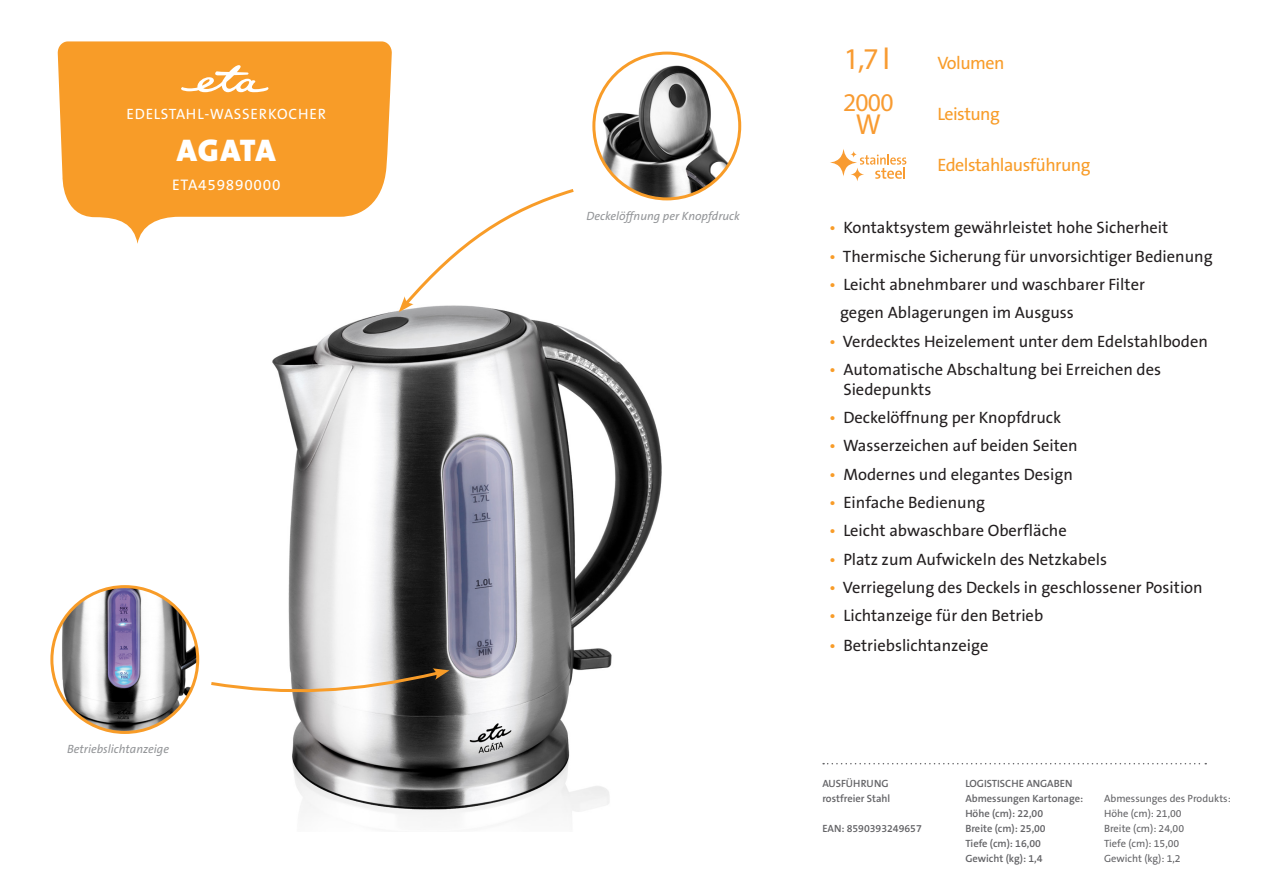
<style>
.page{position:relative;width:1263px;height:893px;background:#fff}
.page>*{position:absolute;margin:0;border:0;box-sizing:border-box;transform-origin:0 0}
.t1{font:900 31.5px "The Sans CE B9";letter-spacing:.01em;color:#fff}
.t2{font:30.3px "Myriad Pro";color:#f89b31}
.t3{font:28.95px "Myriad Pro";color:#f89b31}
.t4{font:25.65px "Myriad Pro";color:#f89b31}
.t5{font:18px "The Sans CE B5 Plain";letter-spacing:-.03em;color:#f89c28}
.t6{font:16.5px/19.8px "The Sans CE B5 Plain";color:#231f20}
.t7{font:15.45px "The Sans CE B5 Plain";letter-spacing:.05em;color:#fff}
.t8{font:15px "The Sans CE B5 Plain";letter-spacing:.05em;color:#fff}
.t9{font:italic 12px "The Sans CE B5";color:#939598}
.t10{font:600 10.5px "The Sans CE B6";color:#636366}
.t11{font:10.5px "The Sans CE B5 Plain";color:#636366}
.s1{color:#f89c28}
</style>
<div class="page">
<img style="left:272px;top:310px;width:390px;height:507px">
<svg style="left:58px;top:41px;width:334px;height:203px;fill:#f89c28"></svg>
<svg style="left:181px;top:65px;width:87px;height:27px"></svg>
<img style="left:52px;top:587px;width:146px;height:145px;border-radius:73px">
<div style="left:50px;top:585px;width:149px;height:149px;border:3px solid #f89c28;border-radius:50%"></div>
<img style="left:594px;top:54px;width:146px;height:145px">
<div style="left:592px;top:52px;width:149px;height:148px;border:3px solid #f89c28;border-radius:50%"></div>
<svg style="left:211px;top:668px;width:238px;height:28px"></svg>
<svg style="left:823px;top:763px;width:383px;height:1px"></svg>
<svg style="left:399px;top:189px;width:178px;height:123px"></svg>
<svg style="left:830px;top:149px;width:76px;height:32px"></svg>
<p class="t8" style="left:127px;top:106px;width:201px">EDELSTAHL-WASSERKOCHER</p>
<p class="t1" style="left:177px;top:132px;width:101px">AGATA</p>
<p class="t7" style="left:172px;top:177px;width:110px">ETA459890000</p>
<p class="t9" style="left:67px;top:742px;width:103px">Betriebslichtanzeige</p>
<p class="t9" style="left:586px;top:209px;width:155px">Deckelöffnung per Knopfdruck</p>
<p class="t2" style="left:844px;top:40px;width:47px">1,7 l</p>
<p class="t4" style="left:843px;top:87px;width:52px">2000</p>
<p class="t3" style="left:856px;top:106px;width:26px">W</p>
<p class="t5" style="left:937px;top:53px;width:68px">Volumen</p>
<p class="t5" style="left:937px;top:104px;width:64px">Leistung</p>
<p class="t5" style="left:937px;top:155px;width:154px">Edelstahlausführung</p>
<p class="t6" style="left:829px;top:219px;width:341px"><span class="s1">•</span> Kontaktsystem gewährleistet hohe Sicherheit</p>
<p class="t6" style="left:829px;top:247px;width:385px"><span class="s1">•</span> Thermische Sicherung für unvorsichtiger Bedienung</p>
<p class="t6" style="left:829px;top:275px;width:317px"><span class="s1">•</span> Leicht abnehmbarer und waschbarer Filter</p>
<p class="t6" style="left:840px;top:304px;width:235px">gegen Ablagerungen im Ausguss</p>
<p class="t6" style="left:829px;top:332px;width:380px"><span class="s1">•</span> Verdecktes Heizelement unter dem Edelstahlboden</p>
<p class="t6" style="left:843px;top:360px;width:319px;text-indent:-14px"><span class="s1">•</span> Automatische Abschaltung bei Erreichen des<br>Siedepunkts</p>
<p class="t6" style="left:829px;top:409px;width:233px"><span class="s1">•</span> Deckelöffnung per Knopfdruck</p>
<p class="t6" style="left:829px;top:437px;width:250px"><span class="s1">•</span> Wasserzeichen auf beiden Seiten</p>
<p class="t6" style="left:829px;top:465px;width:245px"><span class="s1">•</span> Modernes und elegantes Design</p>
<p class="t6" style="left:829px;top:493px;width:157px"><span class="s1">•</span> Einfache Bedienung</p>
<p class="t6" style="left:829px;top:522px;width:239px"><span class="s1">•</span> Leicht abwaschbare Oberfläche</p>
<p class="t6" style="left:829px;top:550px;width:279px"><span class="s1">•</span> Platz zum Aufwickeln des Netzkabels</p>
<p class="t6" style="left:829px;top:578px;width:375px"><span class="s1">•</span> Verriegelung des Deckels in geschlossener Position</p>
<p class="t6" style="left:829px;top:607px;width:215px"><span class="s1">•</span> Lichtanzeige für den Betrieb</p>
<p class="t6" style="left:829px;top:637px;width:161px"><span class="s1">•</span> Betriebslichtanzeige</p>
<p class="t10" style="left:822px;top:778px;width:68px">AUSFÜHRUNG</p>
<p class="t10" style="left:822px;top:793px;width:69px">rostfreier Stahl</p>
<p class="t10" style="left:822px;top:823px;width:101px">EAN: 8590393249657</p>
<p class="t10" style="left:965px;top:778px;width:109px">LOGISTISCHE ANGABEN</p>
<p class="t10" style="left:965px;top:793px;width:119px">Abmessungen Kartonage:</p>
<p class="t10" style="left:965px;top:808px;width:79px">Höhe (cm): 22,00</p>
<p class="t10" style="left:965px;top:823px;width:82px">Breite (cm): 25,00</p>
<p class="t10" style="left:965px;top:838px;width:77px">Tiefe (cm): 16,00</p>
<p class="t10" style="left:965px;top:853px;width:79px">Gewicht (kg): 1,4</p>
<p class="t11" style="left:1104px;top:793px;width:128px">Abmessunges des Produkts:</p>
<p class="t11" style="left:1104px;top:808px;width:79px">Höhe (cm): 21,00</p>
<p class="t11" style="left:1104px;top:823px;width:82px">Breite (cm): 24,00</p>
<p class="t11" style="left:1104px;top:838px;width:77px">Tiefe (cm): 15,00</p>
<p class="t11" style="left:1104px;top:853px;width:78px">Gewicht (kg): 1,2</p>
</div>
